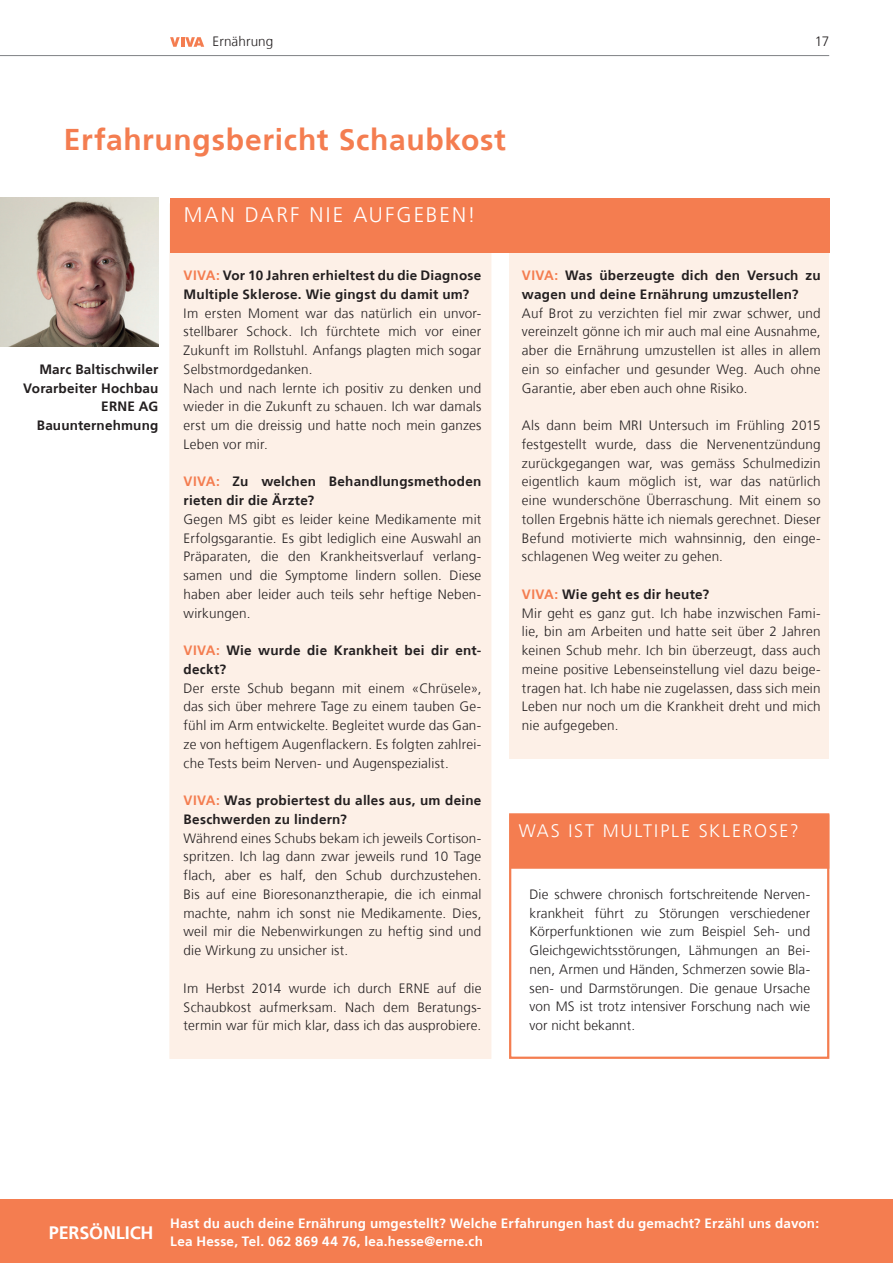
<style>
.page{position:relative;width:893px;height:1263px;background:#fff}
.page>*{position:absolute;margin:0;border:0;box-sizing:border-box;transform-origin:0 0}
.t1{font:700 30px "Frutiger";letter-spacing:.025em;color:#f47d50}
.t2{font:300 21px "Frutiger";letter-spacing:.1em;color:#fff}
.t3{font:300 18px "Frutiger";letter-spacing:.1em;color:#fff}
.t4{font:700 18px "Frutiger";letter-spacing:-.01em;color:#fff}
.t5{font:300 13.5px/18.8px "Frutiger";letter-spacing:.015em;color:#231f20;text-align:justify}
.t6{font:700 13.5px/18.8px "Frutiger";letter-spacing:.02em;color:#231f20}
.t7{font:700 13.5px/18.8px "Frutiger";letter-spacing:.015em;color:#fff}
.s1{color:#f47d50}
.s2{font-weight:700;color:#f47d50}
.s3{font-weight:700}
</style>
<div class="page">
<hr style="left:0;top:55px;width:829px;height:1px;background:#808285">
<div style="left:0;top:1199px;width:893px;height:64px;background:#f47d50"></div>
<svg style="left:170px;top:37px;width:34px;height:10px"></svg>
<div style="left:170px;top:204px;width:321px;height:854px;background:#fdf0e7"></div>
<div style="left:169px;top:203px;width:322px;height:856px;border:2px solid #fdf0e7"></div>
<img style="left:0;top:198px;width:158px;height:148px">
<div style="left:509px;top:204px;width:320px;height:555px;background:#fdf0e7"></div>
<div style="left:170px;top:199px;width:659px;height:54px;background:#f47d50"></div>
<div style="left:509px;top:813px;width:320px;height:246px;background:#fff;border:2px solid #f47d50"></div>
<div style="left:510px;top:814px;width:319px;height:55px;background:#f47d50;border:2px solid #f47d50"></div>
<p class="t5" style="left:213px;top:32px;width:62px">Ernährung</p>
<p class="t5" style="left:815px;top:32px;width:16px">17</p>
<h1 class="t1" style="left:64px;top:122px;width:444px">Erfahrungsbericht Schaubkost</h1>
<p class="t6" style="left:23px;top:360px;width:137px;text-align:right">Marc Baltischwiler<br>Vorarbeiter Hochbau<br>ERNE AG<br>Bauunternehmung</p>
<h2 class="t2" style="left:184px;top:203px;width:293px">MAN DARF NIE AUFGEBEN!</h2>
<p class="t6" style="left:184px;top:266px;width:299px"><span class="s1">VIVA:</span> Vor 10 Jahren erhieltest du die Diagnose<br>Multiple Sklerose. Wie gingst du damit um?</p>
<p class="t5" style="left:184px;top:304px;width:299px;text-align:left">Im ersten Moment war das natürlich ein unvor&shy;stellbarer Schock. Ich fürchtete mich vor einer Zukunft im Rollstuhl. Anfangs plagten mich sogar Selbstmordgedanken.<br>Nach und nach lernte ich positiv zu denken und wieder in die Zukunft zu schauen. Ich war damals erst um die dreissig und hatte noch mein ganzes Leben vor mir.</p>
<p class="t6" style="left:184px;top:472px;width:299px"><span class="s1">VIVA:</span> Zu welchen Behandlungsmethoden rieten dir die Ärzte?</p>
<p class="t5" style="left:184px;top:510px;width:299px">Gegen MS gibt es leider keine Medikamente mit Erfolgsgarantie. Es gibt lediglich eine Auswahl an Präparaten, die den Krankheitsverlauf verlang&shy;samen und die Symptome lindern sollen. Diese haben aber leider auch teils sehr heftige Neben&shy;wirkungen.</p>
<p class="t6" style="left:184px;top:641px;width:299px"><span class="s1">VIVA:</span> Wie wurde die Krankheit bei dir ent&shy;deckt?</p>
<p class="t5" style="left:184px;top:679px;width:299px">Der erste Schub begann mit einem «Chrüsele», das sich über mehrere Tage zu einem tauben Ge&shy;fühl im Arm entwickelte. Begleitet wurde das Gan&shy;ze von heftigem Augenflackern. Es folgten zahlrei&shy;che Tests beim Nerven- und Augenspezialist.</p>
<p class="t6" style="left:184px;top:791px;width:299px"><span class="s1">VIVA:</span> Was probiertest du alles aus, um deine<br>Beschwerden zu lindern?</p>
<p class="t5" style="left:184px;top:829px;width:299px">Während eines Schubs bekam ich jeweils Cortison&shy;spritzen. Ich lag dann zwar jeweils rund 10 Tage flach, aber es half, den Schub durchzustehen.<br>Bis auf eine Bioresonanztherapie, die ich einmal machte, nahm ich sonst nie Medikamente. Dies, weil mir die Nebenwirkungen zu heftig sind und die Wirkung zu unsicher ist.</p>
<p class="t5" style="left:184px;top:979px;width:299px">Im Herbst 2014 wurde ich durch ERNE auf die Schaubkost aufmerksam. Nach dem Beratungs&shy;termin war für mich klar, dass ich das ausprobiere.</p>
<p class="t6" style="left:522px;top:266px;width:300px"><span class="s1">VIVA:</span> Was überzeugte dich den Versuch zu wagen und deine Ernährung umzustellen?</p>
<p class="t5" style="left:522px;top:304px;width:300px">Auf Brot zu verzichten fiel mir zwar schwer, und vereinzelt gönne ich mir auch mal eine Ausnahme, aber die Ernährung umzustellen ist alles in allem ein so einfacher und gesunder Weg. Auch ohne Garantie, aber eben auch ohne Risiko.</p>
<p class="t5" style="left:522px;top:416px;width:300px">Als dann beim MRI Untersuch im Frühling 2015 festgestellt wurde, dass die Nervenentzündung zurückgegangen war, was gemäss Schulmedizin eigentlich kaum möglich ist, war das natürlich eine wunderschöne Überraschung. Mit einem so tollen Ergebnis hätte ich niemals gerechnet. Dieser Befund motivierte mich wahnsinnig, den einge&shy;schlagenen Weg weiter zu gehen.</p>
<p class="t5" style="left:522px;top:585px;width:300px;text-align:left"><span class="s2">VIVA:</span> <span class="s3">Wie geht es dir heute?<br></span>Mir geht es ganz gut. Ich habe inzwischen Fami&shy;lie, bin am Arbeiten und hatte seit über 2 Jahren keinen Schub mehr. Ich bin überzeugt, dass auch meine positive Lebenseinstellung viel dazu beige&shy;tragen hat. Ich habe nie zugelassen, dass sich mein Leben nur noch um die Krankheit dreht und mich nie aufgegeben.</p>
<h3 class="t3" style="left:519px;top:820px;width:281px">WAS IST MULTIPLE SKLEROSE?</h3>
<p class="t5" style="left:530px;top:885px;width:282px">Die schwere chronisch fortschreitende Nerven&shy;krankheit führt zu Störungen verschiedener Körperfunktionen wie zum Beispiel Seh- und Gleichgewichtsstörungen, Lähmungen an Bei&shy;nen, Armen und Händen, Schmerzen sowie Bla&shy;sen- und Darmstörungen. Die genaue Ursache von MS ist trotz intensiver Forschung nach wie vor nicht bekannt.</p>
<h3 class="t4" style="left:49px;top:1222px;width:106px">PERSÖNLICH</h3>
<p class="t7" style="left:170px;top:1213px;width:650px">Hast du auch deine Ernährung umgestellt? Welche Erfahrungen hast du gemacht? Erzähl uns davon:<br>Lea Hesse, Tel. 062 869 44 76, lea.hesse@erne.ch</p>
</div>
